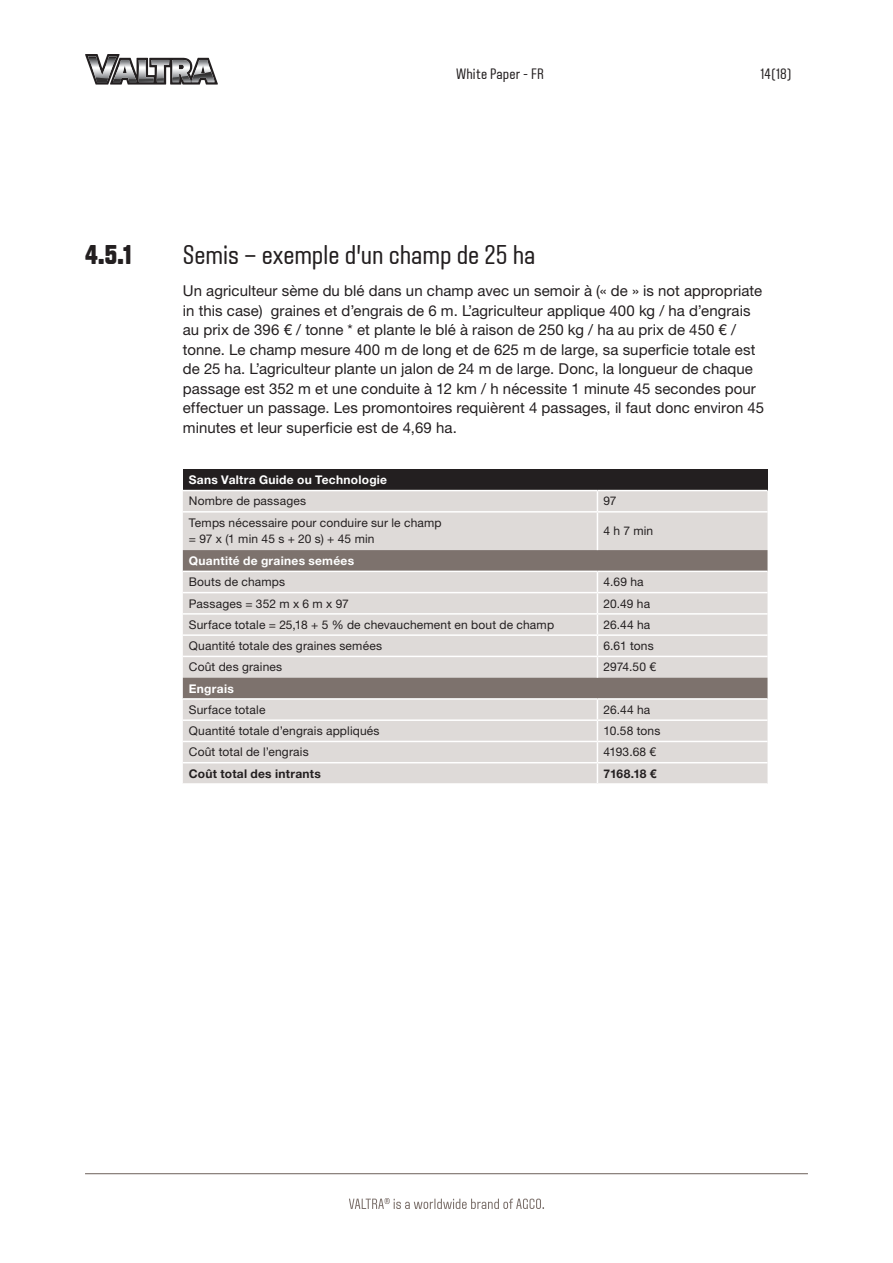
<style>
.page{position:relative;width:893px;height:1263px;background:#fff}
.page>*{position:absolute;margin:0;border:0;box-sizing:border-box;transform-origin:0 0}
.WP_väliotsikko_norma{font:27px "VALTRA Aveny T";letter-spacing:-.005em;color:#231f20}
.WP_väliotsikko_all_c{font:800 27px "VALTRA Aveny T";color:#231f20}
.WP_body_text{font:15px/19.5px "Helvetica Neue LT Std";letter-spacing:.005em;color:#231f20}
.t1{font:15px "VALTRA Aveny T";letter-spacing:.015em;color:#231f20}
.WP_vertailutaulukot{font:12px/16.5px "Helvetica Neue LT Std";letter-spacing:.015em;color:#231f20}
.WP_vertailutaulukot-2{font:700 12px "Helvetica Neue LT Std";letter-spacing:.025em;color:#fff}
.WP_vertailutaulukot-3{font:700 12px "Helvetica Neue LT Std";letter-spacing:.02em;color:#231f20}
</style>
<div class="page">
<svg style="left:349px;top:1198px;width:195px;height:11px"></svg>
<hr style="left:85px;top:1173px;width:723px;height:1px;background:#7d726d">
<svg style="left:85px;top:54px;width:133px;height:31px"></svg>
<div style="left:183px;top:469px;width:584px;height:21px;background:#231f20"></div>
<div style="left:183px;top:491px;width:584px;height:292px;background:#dedad8"></div>
<svg style="left:183px;top:550px;width:584px;height:148px;fill:#dedad8"></svg>
<svg style="left:597px;top:491px;width:1px;height:20px"></svg>
<hr style="left:183px;top:511px;width:414px;height:2px;background:#fff">
<hr style="left:597px;top:511px;width:170px;height:2px;background:#fff">
<hr style="left:597px;top:513px;width:1px;height:37px;background:#fff">
<hr style="left:183px;top:571px;width:414px;height:1px;background:#fff">
<hr style="left:597px;top:571px;width:170px;height:1px;background:#fff">
<hr style="left:183px;top:592px;width:414px;height:1px;background:#fff">
<hr style="left:597px;top:592px;width:170px;height:1px;background:#fff">
<hr style="left:183px;top:613px;width:414px;height:2px;background:#fff">
<hr style="left:597px;top:613px;width:170px;height:2px;background:#fff">
<hr style="left:183px;top:634px;width:414px;height:2px;background:#fff">
<hr style="left:597px;top:634px;width:170px;height:2px;background:#fff">
<hr style="left:183px;top:656px;width:414px;height:1px;background:#fff">
<hr style="left:597px;top:656px;width:170px;height:1px;background:#fff">
<svg style="left:597px;top:572px;width:1px;height:106px"></svg>
<hr style="left:183px;top:698px;width:414px;height:2px;background:#fff">
<hr style="left:597px;top:698px;width:170px;height:2px;background:#fff">
<hr style="left:183px;top:719px;width:414px;height:2px;background:#fff">
<hr style="left:597px;top:719px;width:170px;height:2px;background:#fff">
<hr style="left:183px;top:741px;width:414px;height:1px;background:#fff">
<hr style="left:597px;top:741px;width:170px;height:1px;background:#fff">
<hr style="left:183px;top:762px;width:414px;height:1px;background:#fff">
<hr style="left:597px;top:762px;width:170px;height:1px;background:#fff">
<svg style="left:597px;top:700px;width:1px;height:83px"></svg>
<p class="t1" style="left:456px;top:64px;width:89px">White Paper - FR</p>
<p class="t1" style="left:760px;top:64px;width:32px">14(18)</p>
<p class="WP_väliotsikko_all_c" style="left:85px;top:237px;width:48px">4.5.1</p>
<p class="WP_väliotsikko_norma" style="left:183px;top:237px;width:354px">Semis – exemple d’un champ de 25 ha</p>
<p class="WP_body_text" style="left:183px;top:281px;width:583px">Un agriculteur sème du blé dans un champ avec un semoir à (« de » is not appropriate in this case) graines et d’engrais de 6 m. L’agriculteur applique 400 kg / ha d’engrais au prix de 396 € / tonne * et plante le blé à raison de 250 kg / ha au prix de 450 € / tonne. Le champ mesure 400 m de long et de 625 m de large, sa superficie totale est de 25 ha. L’agriculteur plante un jalon de 24 m de large. Donc, la longueur de chaque passage est 352 m et une conduite à 12 km / h nécessite 1 minute 45 secondes pour effectuer un passage. Les promontoires requièrent 4 passages, il faut donc environ 45 minutes et leur superficie est de 4,69 ha.</p>
<p class="WP_vertailutaulukot-2" style="left:189px;top:472px;width:200px">Sans Valtra Guide ou Technologie</p>
<p class="WP_vertailutaulukot" style="left:189px;top:493px;width:119px">Nombre de passages</p>
<p class="WP_vertailutaulukot" style="left:603px;top:493px;width:15px">97</p>
<p class="WP_vertailutaulukot" style="left:189px;top:514px;width:254px">Temps nécessaire pour conduire sur le champ = 97 x (1 min 45 s + 20 s) + 45 min</p>
<p class="WP_vertailutaulukot" style="left:603px;top:522px;width:51px">4 h 7 min</p>
<p class="WP_vertailutaulukot-2" style="left:189px;top:553px;width:167px">Quantité de graines semées</p>
<p class="WP_vertailutaulukot" style="left:189px;top:574px;width:98px">Bouts de champs</p>
<p class="WP_vertailutaulukot" style="left:603px;top:574px;width:42px">4.69 ha</p>
<p class="WP_vertailutaulukot" style="left:189px;top:595px;width:162px">Passages = 352 m x 6 m x 97</p>
<p class="WP_vertailutaulukot" style="left:603px;top:595px;width:48px">20.49 ha</p>
<p class="WP_vertailutaulukot" style="left:189px;top:616px;width:367px">Surface totale = 25,18 + 5 % de chevauchement en bout de champ</p>
<p class="WP_vertailutaulukot" style="left:603px;top:616px;width:48px">26.44 ha</p>
<p class="WP_vertailutaulukot" style="left:189px;top:637px;width:195px">Quantité totale des graines semées</p>
<p class="WP_vertailutaulukot" style="left:603px;top:637px;width:52px">6.61 tons</p>
<p class="WP_vertailutaulukot" style="left:189px;top:659px;width:95px">Coût des graines</p>
<p class="WP_vertailutaulukot" style="left:603px;top:659px;width:54px">2974.50 €</p>
<p class="WP_vertailutaulukot-2" style="left:189px;top:681px;width:47px">Engrais</p>
<p class="WP_vertailutaulukot" style="left:189px;top:701px;width:78px">Surface totale</p>
<p class="WP_vertailutaulukot" style="left:603px;top:701px;width:48px">26.44 ha</p>
<p class="WP_vertailutaulukot" style="left:189px;top:722px;width:192px">Quantité totale d’engrais appliqués</p>
<p class="WP_vertailutaulukot" style="left:603px;top:722px;width:58px">10.58 tons</p>
<p class="WP_vertailutaulukot" style="left:189px;top:744px;width:121px">Coût total de l’engrais</p>
<p class="WP_vertailutaulukot" style="left:603px;top:744px;width:54px">4193.68 €</p>
<p class="WP_vertailutaulukot-3" style="left:189px;top:766px;width:134px">Coût total des intrants</p>
<p class="WP_vertailutaulukot-3" style="left:603px;top:766px;width:55px">7168.18 €</p>
</div>
